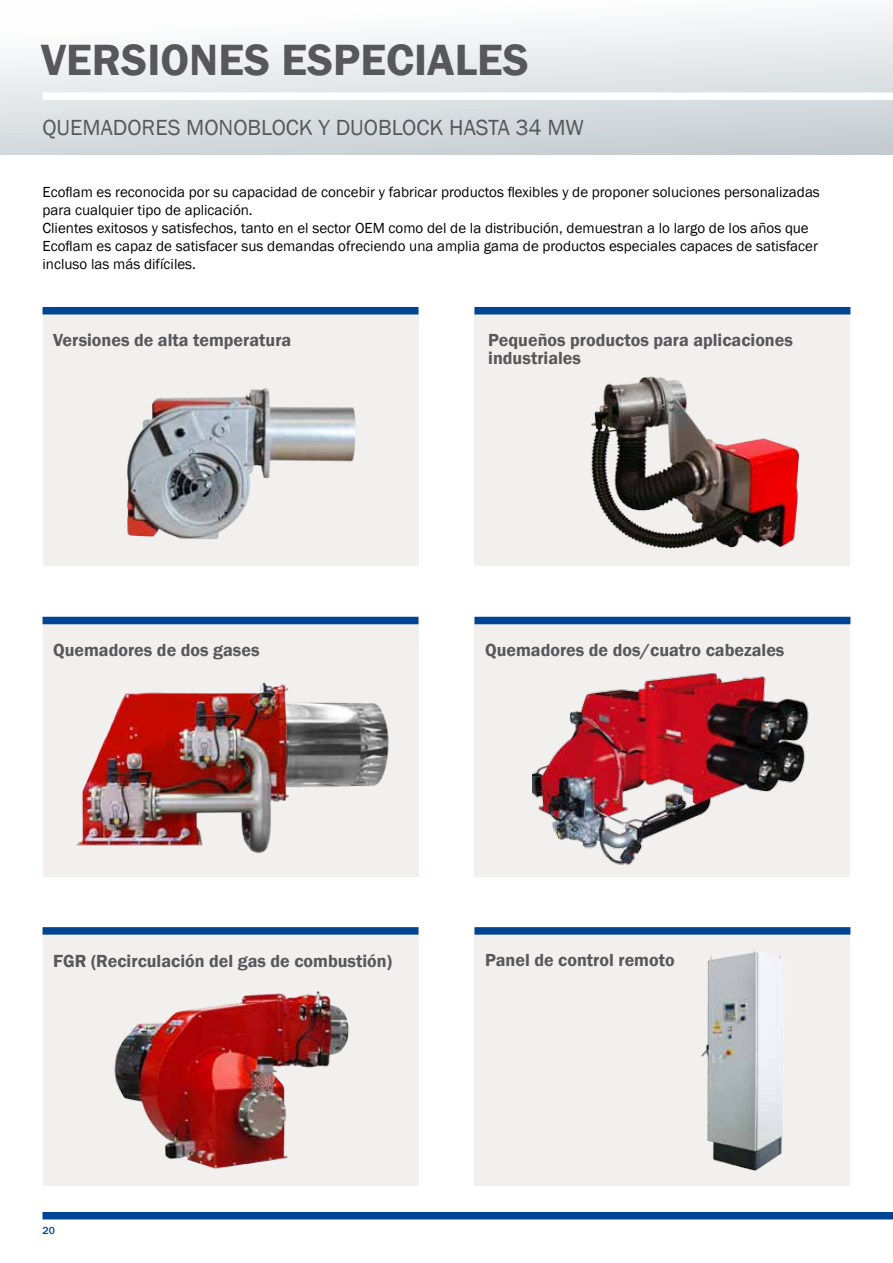
<style>
.page{position:relative;width:893px;height:1263px;background:#fff}
.page>*{position:absolute;margin:0;border:0;box-sizing:border-box;transform-origin:0 0}
.t1{font:600 45px "Franklin Gothic";color:#58585a}
.t2{font:22.5px "Franklin Gothic";color:#58585a}
.t3{font:600 18px/18px "Franklin Gothic";color:#58585a}
.t4{font:15px/18px "Franklin Gothic";color:#000}
.t5{font:500 10.5px "Franklin Gothic";color:#004494}
</style>
<div class="page">
<div style="left:0;top:0;width:893px;height:155px;background:linear-gradient(to bottom,#fff,#cbd2d6)"></div>
<div style="left:43px;top:92px;width:850px;height:8px;background:#fff"></div>
<div style="left:43px;top:1212px;width:850px;height:7px;background:#004494"></div>
<div style="left:43px;top:311px;width:375px;height:255px;background:#f1f0ef"></div>
<div style="left:474px;top:311px;width:376px;height:255px;background:#f1f0ef"></div>
<div style="left:43px;top:621px;width:375px;height:255px;background:#f1f0ef"></div>
<div style="left:474px;top:621px;width:376px;height:255px;background:#f1f0ef"></div>
<div style="left:43px;top:931px;width:375px;height:255px;background:#f1f0ef"></div>
<div style="left:474px;top:931px;width:376px;height:255px;background:#f1f0ef"></div>
<img style="left:533px;top:672px;width:276px;height:193px">
<img style="left:76px;top:682px;width:313px;height:171px">
<img style="left:114px;top:991px;width:235px;height:178px">
<img style="left:127px;top:388px;width:229px;height:151px">
<img style="left:591px;top:376px;width:209px;height:173px">
<img style="left:701px;top:950px;width:82px;height:221px">
<div style="left:43px;top:307px;width:375px;height:7px;background:#004494"></div>
<div style="left:474px;top:307px;width:376px;height:7px;background:#004494"></div>
<div style="left:43px;top:617px;width:375px;height:7px;background:#004494"></div>
<div style="left:474px;top:617px;width:376px;height:7px;background:#004494"></div>
<div style="left:43px;top:927px;width:375px;height:8px;background:#004494"></div>
<div style="left:474px;top:927px;width:376px;height:8px;background:#004494"></div>
<h1 class="t1" style="left:41px;top:33px;width:489px">VERSIONES ESPECIALES</h1>
<h2 class="t2" style="left:42px;top:113px;width:543px">QUEMADORES MONOBLOCK Y DUOBLOCK HASTA 34 MW</h2>
<p class="t4" style="left:43px;top:184px;width:779px">Ecoflam es reconocida por su capacidad de concebir y fabricar productos flexibles y de proponer soluciones personalizadas para cualquier tipo de aplicación.<br>Clientes exitosos y satisfechos, tanto en el sector OEM como del de la distribución, demuestran a lo largo de los años que Ecoflam es capaz de satisfacer sus demandas ofreciendo una amplia gama de productos especiales capaces de satisfacer incluso las más difíciles.</p>
<p class="t3" style="left:53px;top:331px;width:240px">Versiones de alta temperatura</p>
<p class="t3" style="left:488px;top:331px;width:306px">Pequeños productos para aplicaciones industriales</p>
<p class="t3" style="left:53px;top:641px;width:208px">Quemadores de dos gases</p>
<p class="t3" style="left:485px;top:641px;width:301px">Quemadores de dos/cuatro cabezales</p>
<p class="t3" style="left:53px;top:952px;width:340px">FGR (Recirculación del gas de combustión)</p>
<p class="t3" style="left:485px;top:951px;width:191px">Panel de control remoto</p>
<p class="t5" style="left:43px;top:1224px;width:14px">20</p>
</div>
